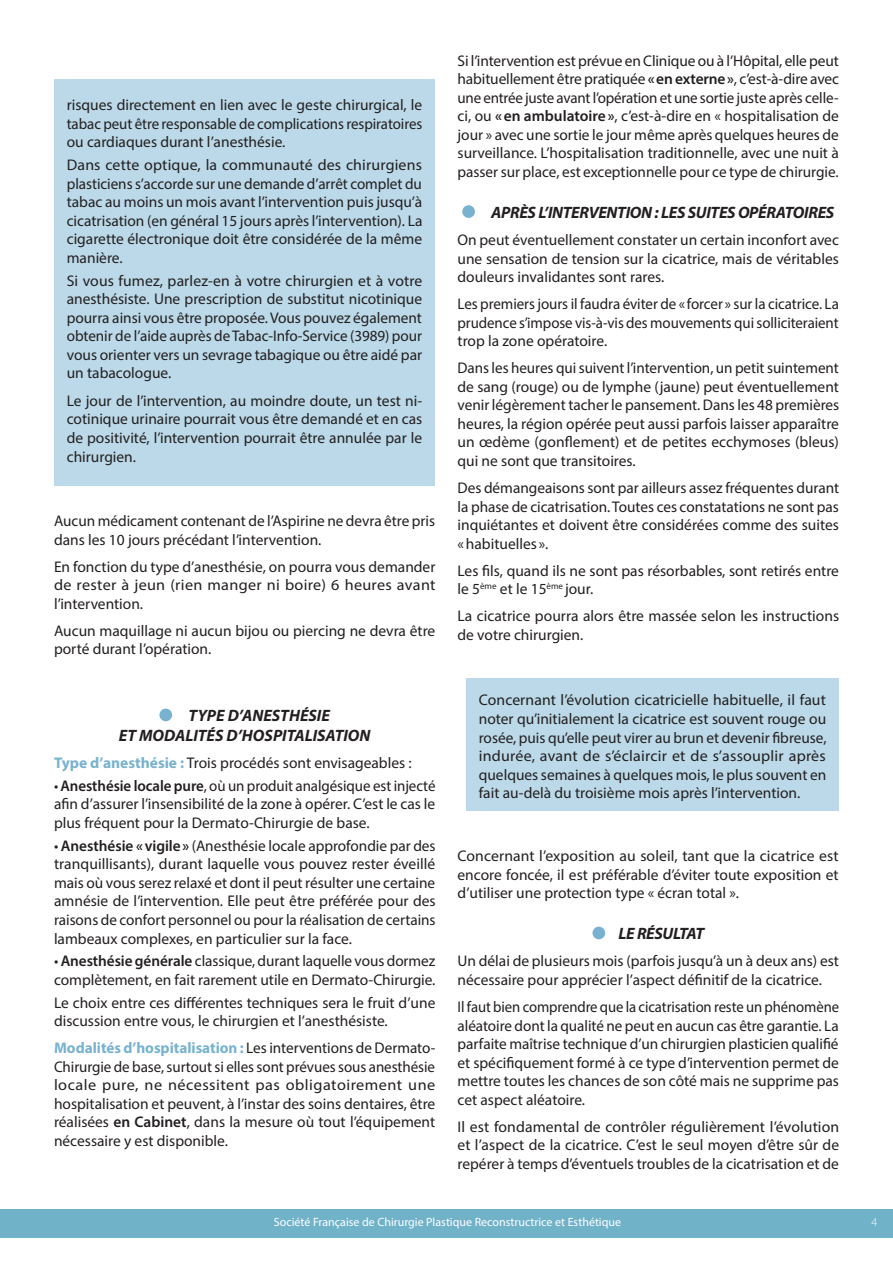
<style>
.page{position:relative;width:893px;height:1263px;background:#fff}
.page>*{position:absolute;margin:0;border:0;box-sizing:border-box;transform-origin:0 0}
.t1{font:italic 700 16.5px "Myriad Pro";letter-spacing:-.02em;color:#231f20}
.t2{font:italic 700 16.5px/19.8px "Myriad Pro";color:#231f20}
.t3{font:15.45px/18.6px "Myriad Pro";color:#231f20;text-align:justify}
.t4{font:15.45px/18.6px "Myriad Pro";color:#231f20;text-align:justify;scale:.95 1}
.t5{font:12px "Myriad Pro";color:#fff}
.t6{font:300 12px "Myriad Pro";color:#fff}
.s1{font-weight:700;color:#77b3d0}
.s2{font-weight:600}
</style>
<div class="page">
<div style="left:54px;top:80px;width:381px;height:406px;background:#bbd9e8"></div>
<div style="left:159px;top:709px;width:13px;height:12px;background:#77b3d0;border-radius:50%"></div>
<div style="left:462px;top:205px;width:13px;height:13px;background:#77b3d0;border-radius:50%"></div>
<div style="left:466px;top:678px;width:373px;height:133px;background:#bbd9e8"></div>
<div style="left:592px;top:927px;width:13px;height:12px;background:#77b3d0;border-radius:50%"></div>
<div style="left:0;top:1209px;width:893px;height:28px;background:#70b2c8"></div>
<p class="t3" style="left:67px;top:97px;width:357px">risques directement en lien avec le geste chirurgical, le tabac peut être responsable de complications respiratoires ou cardiaques durant l’anesthésie.</p>
<p class="t3" style="left:67px;top:157px;width:357px">Dans cette optique, la communauté des chirurgiens plasticiens s’accorde sur une demande d’arrêt complet du tabac au moins un mois avant l’intervention puis jusqu’à cicatrisation (en général 15 jours après l’intervention). La cigarette électronique doit être considérée de la même manière.</p>
<p class="t3" style="left:67px;top:273px;width:357px">Si vous fumez, parlez-en à votre chirurgien et à votre anesthésiste. Une prescription de substitut nicotinique pourra ainsi vous être proposée. Vous pouvez également obtenir de l’aide auprès de Tabac-Info-Service (3989) pour vous orienter vers un sevrage tabagique ou être aidé par un tabacologue.</p>
<p class="t3" style="left:67px;top:392px;width:357px">Le jour de l’intervention, au moindre doute, un test ni&shy;cotinique urinaire pourrait vous être demandé et en cas de positivité, l’intervention pourrait être annulée par le chirurgien.</p>
<p class="t3" style="left:54px;top:513px;width:383px">Aucun médicament contenant de l’Aspirine ne devra être pris dans les 10 jours précédant l’intervention.</p>
<p class="t3" style="left:54px;top:559px;width:383px">En fonction du type d’anesthésie, on pourra vous demander de rester à jeun (rien manger ni boire) 6 heures avant l’intervention.</p>
<p class="t3" style="left:54px;top:623px;width:383px">Aucun maquillage ni aucun bijou ou piercing ne devra être porté durant l’opération.</p>
<p class="t2" style="left:119px;top:705px;width:253px;text-indent:70px">TYPE D’ANESTHÉSIE<br>ET MODALITÉS D’HOSPITALISATION</p>
<p class="t3" style="left:54px;top:755px;width:359px"><span class="s1">Type d’anesthésie :</span> Trois procédés sont envisageables :</p>
<p class="t3" style="left:54px;top:776px;width:383px">• <span class="s2">Anesthésie locale pure</span>, où un produit analgésique est injecté afin d’assurer l’insensibilité de la zone à opérer. C’est le cas le plus fréquent pour la Dermato-Chirurgie de base.</p>
<p class="t3" style="left:54px;top:836px;width:383px">• <span class="s2">Anesthésie « vigile »</span> (Anesthésie locale approfondie par des tranquillisants), durant laquelle vous pouvez rester éveillé mais où vous serez relaxé et dont il peut résulter une certaine amnésie de l’intervention. Elle peut être préférée pour des raisons de confort personnel ou pour la réalisation de certains lambeaux complexes, en particulier sur la face.</p>
<p class="t3" style="left:54px;top:951px;width:383px">• <span class="s2">Anesthésie générale</span> classique, durant laquelle vous dormez complètement, en fait rarement utile en Dermato-Chirurgie.</p>
<p class="t3" style="left:54px;top:994px;width:383px">Le choix entre ces différentes techniques sera le fruit d’une discussion entre vous, le chirurgien et l’anesthésiste.</p>
<p class="t3" style="left:54px;top:1040px;width:383px"><span class="s1">Modalités d’hospitalisation :</span> Les interventions de Dermato-Chirurgie de base, surtout si elles sont prévues sous anesthésie locale pure, ne nécessitent pas obligatoirement une hospitalisation et peuvent, à l’instar des soins dentaires, être réalisées <span class="s2">en Cabinet</span>, dans la mesure où tout l’équipement nécessaire y est disponible.</p>
<p class="t3" style="left:458px;top:52px;width:383px">Si l’intervention est prévue en Clinique ou à l’Hôpital, elle peut habituellement être pratiquée <span class="s2">« en externe »</span>, c’est-à-dire avec une entrée juste avant l’opération et une sortie juste après celle&shy;ci, ou <span class="s2">« en ambulatoire »</span>, c’est-à-dire en « hospitalisation de jour » avec une sortie le jour même après quelques heures de surveillance. L’hospitalisation traditionnelle, avec une nuit à passer sur place, est exceptionnelle pour ce type de chirurgie.</p>
<p class="t1" style="left:491px;top:204px;width:344px">APRÈS L’INTERVENTION : LES SUITES OPÉRATOIRES</p>
<p class="t3" style="left:458px;top:232px;width:383px">On peut éventuellement constater un certain inconfort avec une sensation de tension sur la cicatrice, mais de véritables douleurs invalidantes sont rares.</p>
<p class="t3" style="left:458px;top:296px;width:383px">Les premiers jours il faudra éviter de « forcer » sur la cicatrice. La prudence s’impose vis-à-vis des mouvements qui solliciteraient trop la zone opératoire.</p>
<p class="t3" style="left:458px;top:360px;width:383px">Dans les heures qui suivent l’intervention, un petit suintement de sang (rouge) ou de lymphe (jaune) peut éventuellement venir légèrement tacher le pansement. Dans les 48 premières heures, la région opérée peut aussi parfois laisser apparaître un œdème (gonflement) et de petites ecchymoses (bleus) qui ne sont que transitoires.</p>
<p class="t3" style="left:458px;top:480px;width:383px">Des démangeaisons sont par ailleurs assez fréquentes durant la phase de cicatrisation. Toutes ces constatations ne sont pas inquiétantes et doivent être considérées comme des suites « habituelles ».</p>
<p class="t3" style="left:458px;top:562px;width:383px">Les fils, quand ils ne sont pas résorbables, sont retirés entre le 5<sup>ème</sup> et le 15<sup>ème</sup> jour.</p>
<p class="t3" style="left:458px;top:608px;width:383px">La cicatrice pourra alors être massée selon les instructions de votre chirurgien.</p>
<p class="t3" style="left:479px;top:692px;width:349px">Concernant l’évolution cicatricielle habituelle, il faut noter qu’initialement la cicatrice est souvent rouge ou rosée, puis qu’elle peut virer au brun et devenir fibreuse, indurée, avant de s’éclaircir et de s’assouplir après quelques semaines à quelques mois, le plus souvent en fait au-delà du troisième mois après l’intervention.</p>
<p class="t3" style="left:458px;top:848px;width:383px">Concernant l’exposition au soleil, tant que la cicatrice est encore foncée, il est préférable d’éviter toute exposition et d’utiliser une protection type « écran total ».</p>
<p class="t1" style="left:618px;top:925px;width:87px">LE RÉSULTAT</p>
<p class="t3" style="left:458px;top:953px;width:383px">Un délai de plusieurs mois (parfois jusqu’à un à deux ans) est nécessaire pour apprécier l’aspect définitif de la cicatrice.</p>
<p class="t4" style="left:458px;top:999px;width:403px">Il faut bien comprendre que la cicatrisation reste un phénomène aléatoire dont la qualité ne peut en aucun cas être garantie. La parfaite maîtrise technique d’un chirurgien plasticien qualifié et spécifiquement formé à ce type d’intervention permet de mettre toutes les chances de son côté mais ne supprime pas cet aspect aléatoire.</p>
<p class="t3" style="left:458px;top:1118px;width:383px">Il est fondamental de contrôler régulièrement l’évolution et l’aspect de la cicatrice. C’est le seul moyen d’être sûr de repérer à temps d’éventuels troubles de la cicatrisation et de</p>
<p class="t5" style="left:274px;top:1217px;width:349px">Société Française de Chirurgie Plastique Reconstructrice et Esthétique</p>
<p class="t6" style="left:871px;top:1218px;width:7px">4</p>
</div>
